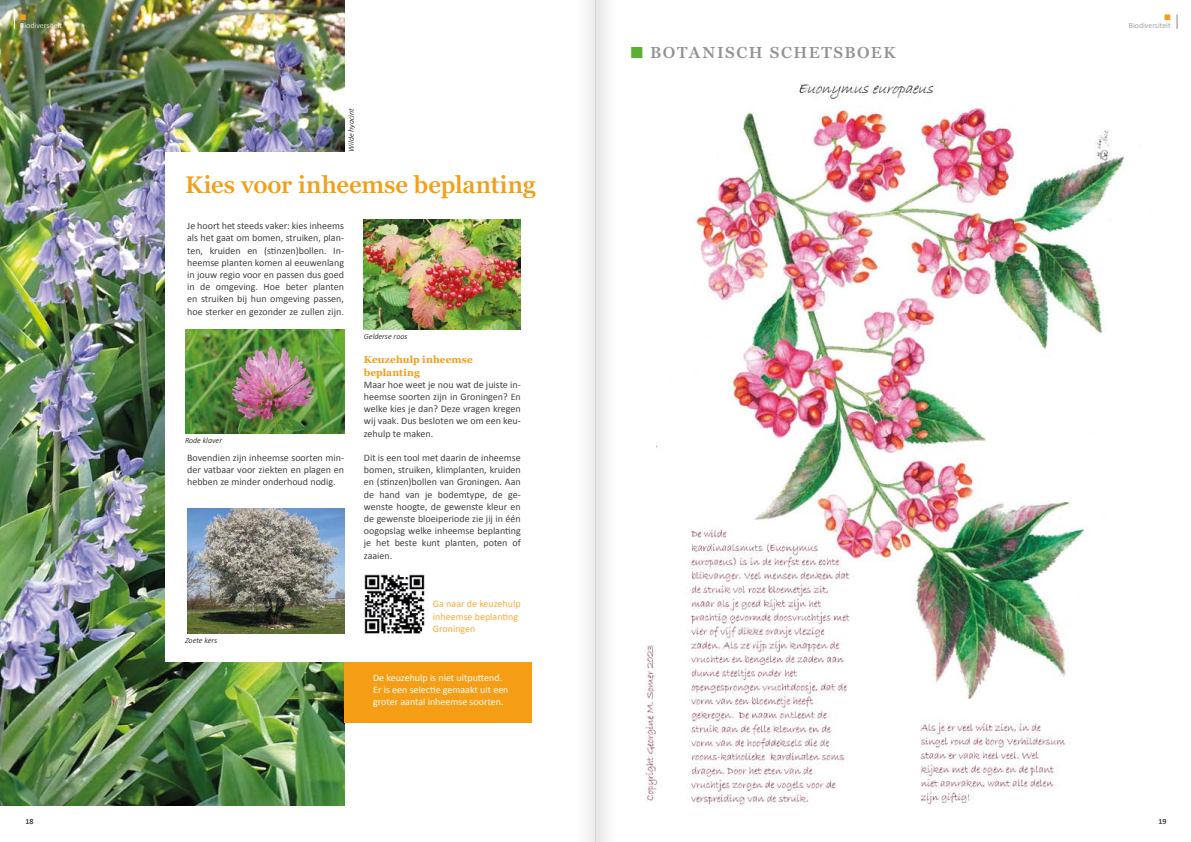
<style>
.page{position:relative;width:1191px;height:842px;background:#fff}
.page>*{position:absolute;margin:0;border:0;box-sizing:border-box;transform-origin:0 0}
.t1{font:600 24px "Georgia Pro";letter-spacing:-.005em;color:#f59d15}
.t2{font:600 16px "Georgia Pro";letter-spacing:.095em;color:#929292}
.t3{font:10px/12.2px "Calibri";color:#424241;text-align:justify}
.t4{font:10px/12.2px "Calibri";color:#fff}
.t5{font:10px/12.2px "Calibri";color:#f8aa3a}
.t6{font:700 10px/12.2px "Georgia Pro";letter-spacing:.01em;color:#f59d15}
.t7{font:italic 300 8px "Calibri";color:#000}
.t8{font:300 8px "Calibri";color:#878787}
.t9{font:300 8px "Calibri";color:#fff}
.t10{font:700 8px "Calibri";color:#424241}
.t11{font:8px "Zapf Dingbats ITC";color:#f59d15}
.s1{color:#5ab031}
</style>
<div class="page">
<img style="left:0;top:0;width:344px;height:805px">
<div style="left:344px;top:656px;width:187px;height:67px;background:#f59d15"></div>
<div style="left:165px;top:152px;width:430px;height:509px;background:#fff"></div>
<img style="left:185px;top:329px;width:159px;height:104px">
<img style="left:187px;top:509px;width:157px;height:125px">
<img style="left:364px;top:219px;width:157px;height:110px">
<img style="left:364px;top:574px;width:61px;height:60px">
<img style="left:648px;top:81px;width:476px;height:724px">
<svg style="left:1176px;top:14px;width:1px;height:15px"></svg>
<svg style="left:14px;top:14px;width:1px;height:15px"></svg>
<div style="left:595px;top:0;width:53px;height:842px;background:linear-gradient(to right,#efefef,#fff)"></div>
<p class="t11" style="left:20px;top:14px;width:8px">■</p>
<p class="t9" style="left:20px;top:21px;width:43px">Biodiversiteit</p>
<p class="t10" style="left:25px;top:816px;width:10px">18</p>
<p class="t7" style="left:346px;top:152px;width:45px;rotate:-90deg">Wilde hyacint</p>
<h1 class="t1" style="left:185px;top:171px;width:352px">Kies voor inheemse beplanting</h1>
<p class="t3" style="left:187px;top:220px;width:158px">Je hoort het steeds vaker: kies inheems als het gaat om bomen, struiken, plan&shy;ten, kruiden en (stinzen)bollen. In&shy;heemse planten komen al eeuwenlang in jouw regio voor en passen dus goed in de omgeving. Hoe beter planten en struiken bij hun omgeving passen, hoe sterker en gezonder ze zullen zijn.</p>
<p class="t7" style="left:185px;top:435px;width:39px">Rode klaver</p>
<p class="t3" style="left:187px;top:451px;width:158px">Bovendien zijn inheemse soorten min&shy;der vatbaar voor ziekten en plagen en hebben ze minder onderhoud nodig.</p>
<p class="t7" style="left:185px;top:635px;width:34px">Zoete kers</p>
<p class="t7" style="left:364px;top:331px;width:45px">Gelderse roos</p>
<p class="t6" style="left:364px;top:354px;width:110px">Keuzehulp inheemse beplanting</p>
<p class="t3" style="left:364px;top:378px;width:158px">Maar hoe weet je nou wat de juiste in&shy;heemse soorten zijn in Groningen? En welke kies je dan? Deze vragen kregen wij vaak. Dus besloten we om een keu&shy;zehulp te maken.</p>
<p class="t3" style="left:364px;top:451px;width:158px">Dit is een tool met daarin de inheemse bomen, struiken, klimplanten, kruiden en (stinzen)bollen van Groningen. Aan de hand van je bodemtype, de ge&shy;wenste hoogte, de gewenste kleur en de gewenste bloeiperiode zie jij in één oogopslag welke inheemse beplanting je het beste kunt planten, poten of zaaien.</p>
<p class="t5" style="left:433px;top:598px;width:89px">Ga naar de keuzehulp inheemse beplanting<br>Groningen</p>
<p class="t4" style="left:373px;top:671px;width:137px">De keuzehulp is niet uitputtend.<br>Er is een selectie gemaakt uit een groter aantal inheemse soorten.</p>
<h2 class="t2" style="left:631px;top:44px;width:266px"><span class="s1">■</span> BOTANISCH SCHETSBOEK</h2>
<p class="t11" style="left:1164px;top:14px;width:8px">■</p>
<p class="t8" style="left:1128px;top:21px;width:43px">Biodiversiteit</p>
<p class="t10" style="left:1158px;top:815px;width:10px">19</p>
</div>
